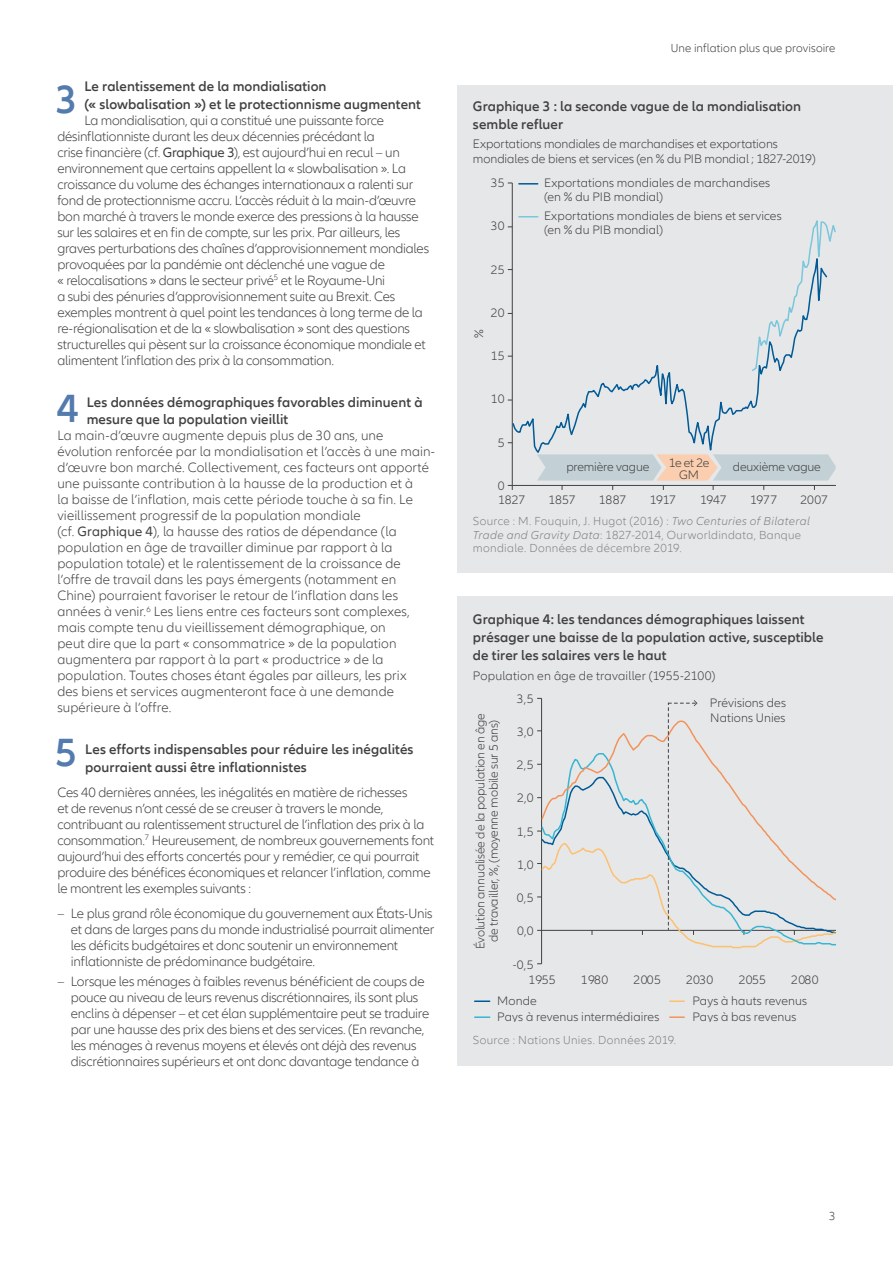
<style>
.page{position:relative;width:893px;height:1263px;background:#fff}
.page>*{position:absolute;margin:0;border:0;box-sizing:border-box;transform-origin:0 0}
.t1{font:600 40.5px "Allianz Neo";color:#547bad}
.t2{font:600 14.25px/17.4px "Allianz Neo";letter-spacing:.005em;color:#414042}
.t3{font:300 13.8px/16px "Allianz Neo";letter-spacing:-.015em;color:#414042}
.t4{font:300 13.8px/16px "Allianz Neo";letter-spacing:.005em;color:#414042}
.t5{font:300 12.75px/13.5px "Allianz Neo";color:#414042}
.t6{font:300 12px/13.5px "Allianz Neo";letter-spacing:.025em;color:#808285}
.t7{font:300 12px "Allianz Neo";letter-spacing:.005em;color:#414042}
.s1{font-weight:400}
.s2{font-style:italic}
</style>
<div class="page">
<div style="left:458px;top:85px;width:435px;height:488px;background:#e6e7e8"></div>
<hr style="left:512px;top:183px;width:1px;height:302px;background:#414042">
<hr style="left:512px;top:485px;width:324px;height:1px;background:#414042">
<svg style="left:508px;top:485px;width:5px;height:5px"></svg>
<svg style="left:511px;top:243px;width:252px;height:218px"></svg>
<svg style="left:750px;top:220px;width:86px;height:152px"></svg>
<svg style="left:537px;top:454px;width:299px;height:36px"></svg>
<svg style="left:519px;top:183px;width:19px;height:2px"></svg>
<svg style="left:519px;top:216px;width:19px;height:1px"></svg>
<div style="left:458px;top:597px;width:435px;height:469px;background:#e6e7e8"></div>
<hr style="left:541px;top:698px;width:1px;height:266px;background:#414042">
<svg style="left:475px;top:1000px;width:15px;height:2px"></svg>
<svg style="left:670px;top:1000px;width:14px;height:2px"></svg>
<svg style="left:475px;top:1016px;width:15px;height:2px"></svg>
<svg style="left:670px;top:1016px;width:14px;height:2px"></svg>
<svg style="left:537px;top:698px;width:299px;height:251px"></svg>
<p class="t2" style="left:84px;top:78px;width:338px">Le ralentissement de la mondialisation<br>(« slowbalisation ») et le protectionnisme augmentent</p>
<p class="t3" style="left:57px;top:113px;width:373px;text-indent:27px">La mondialisation, qui a constitué une puissante force désinflationniste durant les deux décennies précédant la<br>crise financière (cf. <span class="s1">Graphique 3</span>), est aujourd’hui en recul – un environnement que certains appellent la « slowbalisation ». La croissance du volume des échanges internationaux a ralenti sur fond de protectionnisme accru. L’accès réduit à la main-d’œuvre bon marché à travers le monde exerce des pressions à la hausse sur les salaires et en fin de compte, sur les prix. Par ailleurs, les graves perturbations des chaînes d’approvisionnement mondiales provoquées par la pandémie ont déclenché une vague de<br>« relocalisations » dans le secteur privé<sup>5</sup> et le Royaume-Uni<br>a subi des pénuries d’approvisionnement suite au Brexit. Ces exemples montrent à quel point les tendances à long terme de la re-régionalisation et de la « slowbalisation » sont des questions structurelles qui pèsent sur la croissance économique mondiale et alimentent l’inflation des prix à la consommation.</p>
<p class="t2" style="left:87px;top:394px;width:337px">Les données démographiques favorables diminuent à mesure que la population vieillit</p>
<p class="t4" style="left:57px;top:428px;width:379px">La main-d’œuvre augmente depuis plus de 30 ans, une évolution renforcée par la mondialisation et l’accès à une main&shy;d’œuvre bon marché. Collectivement, ces facteurs ont apporté une puissante contribution à la hausse de la production et à<br>la baisse de l’inflation, mais cette période touche à sa fin. Le vieillissement progressif de la population mondiale<br>(cf. <span class="s1">Graphique 4</span>), la hausse des ratios de dépendance (la population en âge de travailler diminue par rapport à la population totale) et le ralentissement de la croissance de l’offre de travail dans les pays émergents (notamment en Chine) pourraient favoriser le retour de l’inflation dans les années à venir.<sup>6</sup> Les liens entre ces facteurs sont complexes, mais compte tenu du vieillissement démographique, on<br>peut dire que la part « consommatrice » de la population augmentera par rapport à la part « productrice » de la population. Toutes choses étant égales par ailleurs, les prix<br>des biens et services augmenteront face à une demande supérieure à l’offre.</p>
<p class="t2" style="left:85px;top:741px;width:330px">Les efforts indispensables pour réduire les inégalités pourraient aussi être inflationnistes</p>
<p class="t3" style="left:57px;top:785px;width:378px">Ces 40 dernières années, les inégalités en matière de richesses<br>et de revenus n’ont cessé de se creuser à travers le monde, contribuant au ralentissement structurel de l’inflation des prix à la consommation.<sup>7</sup> Heureusement, de nombreux gouvernements font aujourd’hui des efforts concertés pour y remédier, ce qui pourrait produire des bénéfices économiques et relancer l’inflation, comme le montrent les exemples suivants :</p>
<p class="t3" style="left:71px;top:905px;width:365px;text-indent:-14px">– Le plus grand rôle économique du gouvernement aux États-Unis et dans de larges pans du monde industrialisé pourrait alimenter les déficits budgétaires et donc soutenir un environnement inflationniste de prédominance budgétaire.</p>
<p class="t3" style="left:71px;top:974px;width:360px;text-indent:-14px">– Lorsque les ménages à faibles revenus bénéficient de coups de pouce au niveau de leurs revenus discrétionnaires, ils sont plus enclins à dépenser – et cet élan supplémentaire peut se traduire par une hausse des prix des biens et des services. (En revanche, les ménages à revenus moyens et élevés ont déjà des revenus discrétionnaires supérieurs et ont donc davantage tendance à</p>
<h1 class="t1" style="left:56px;top:76px;width:23px">3</h1>
<h1 class="t1" style="left:57px;top:386px;width:23px">4</h1>
<h1 class="t1" style="left:55px;top:729px;width:23px">5</h1>
<p class="t7" style="left:671px;top:41px;width:166px">Une inflation plus que provisoire</p>
<p class="t2" style="left:473px;top:98px;width:330px;line-height:18px">Graphique 3 : la seconde vague de la mondialisation semble refluer</p>
<p class="t5" style="left:473px;top:137px;width:344px;line-height:15px">Exportations mondiales de marchandises et exportations mondiales de biens et services (en % du PIB mondial ; 1827-2019)</p>
<p class="t5" style="left:491px;top:177px;width:16px">35</p>
<p class="t5" style="left:491px;top:220px;width:16px">30</p>
<p class="t5" style="left:491px;top:263px;width:16px">25</p>
<p class="t5" style="left:472px;top:338px;width:10px;rotate:-90deg">%</p>
<p class="t5" style="left:491px;top:306px;width:16px">20</p>
<p class="t5" style="left:491px;top:350px;width:16px">15</p>
<p class="t5" style="left:491px;top:393px;width:16px">10</p>
<p class="t5" style="left:544px;top:177px;width:228px">Exportations mondiales de marchandises (en % du PIB mondial)</p>
<p class="t5" style="left:544px;top:210px;width:239px">Exportations mondiales de biens et services (en % du PIB mondial)</p>
<p class="t5" style="left:498px;top:436px;width:8px">5</p>
<p class="t5" style="left:498px;top:479px;width:8px">0</p>
<p class="t5" style="left:669px;top:457px;width:42px;line-height:12px;text-align:center">1e et 2e<br>GM</p>
<p class="t5" style="left:566px;top:461px;width:85px">première vague</p>
<p class="t5" style="left:733px;top:461px;width:89px">deuxième vague</p>
<p class="t5" style="left:498px;top:493px;width:29px">1827</p>
<p class="t5" style="left:549px;top:493px;width:29px">1857</p>
<p class="t5" style="left:599px;top:493px;width:29px">1887</p>
<p class="t5" style="left:650px;top:493px;width:28px">1917</p>
<p class="t5" style="left:700px;top:493px;width:28px">1947</p>
<p class="t5" style="left:750px;top:493px;width:28px">1977</p>
<p class="t5" style="left:800px;top:493px;width:29px">2007</p>
<p class="t6" style="left:473px;top:515px;width:338px">Source : M. Fouquin, J. Hugot (2016) : <span class="s2">Two Centuries of Bilateral<br>Trade and Gravity Data</span>: 1827-2014, Ourworldindata, Banque mondiale. Données de décembre 2019.</p>
<p class="t2" style="left:473px;top:611px;width:352px;line-height:18px">Graphique 4: les tendances démographiques laissent présager une baisse de la population active, susceptible de tirer les salaires vers le haut</p>
<p class="t5" style="left:473px;top:669px;width:244px">Population en âge de travailler (1955-2100)</p>
<p class="t5" style="left:474px;top:949px;width:238px;text-align:center;rotate:-90deg">Évolution annualisée de la population en âge de travailler, %, (moyenne mobile sur 5 ans)</p>
<p class="t5" style="left:517px;top:692px;width:18px">3,5</p>
<p class="t5" style="left:517px;top:725px;width:18px">3,0</p>
<p class="t5" style="left:517px;top:758px;width:18px">2,5</p>
<p class="t5" style="left:517px;top:792px;width:18px">2,0</p>
<p class="t5" style="left:517px;top:825px;width:18px">1,5</p>
<p class="t5" style="left:517px;top:858px;width:18px">1,0</p>
<p class="t5" style="left:517px;top:891px;width:18px">0,5</p>
<p class="t5" style="left:517px;top:925px;width:18px">0,0</p>
<p class="t5" style="left:513px;top:958px;width:22px">-0,5</p>
<p class="t5" style="left:710px;top:695px;width:78px;line-height:15px">Prévisions des<br>Nations Unies</p>
<p class="t5" style="left:528px;top:973px;width:29px">1955</p>
<p class="t5" style="left:581px;top:973px;width:29px">1980</p>
<p class="t5" style="left:633px;top:973px;width:29px">2005</p>
<p class="t5" style="left:686px;top:973px;width:29px">2030</p>
<p class="t5" style="left:739px;top:973px;width:29px">2055</p>
<p class="t5" style="left:791px;top:973px;width:29px">2080</p>
<p class="t5" style="left:497px;top:994px;width:41px">Monde</p>
<p class="t5" style="left:692px;top:994px;width:116px">Pays à hauts revenus</p>
<p class="t5" style="left:497px;top:1010px;width:164px">Pays à revenus intermédiaires</p>
<p class="t5" style="left:692px;top:1010px;width:105px">Pays à bas revenus</p>
<p class="t6" style="left:473px;top:1034px;width:205px">Source : Nations Unies. Données 2019.</p>
<p class="t7" style="left:829px;top:1210px;width:8px">3</p>
</div>
